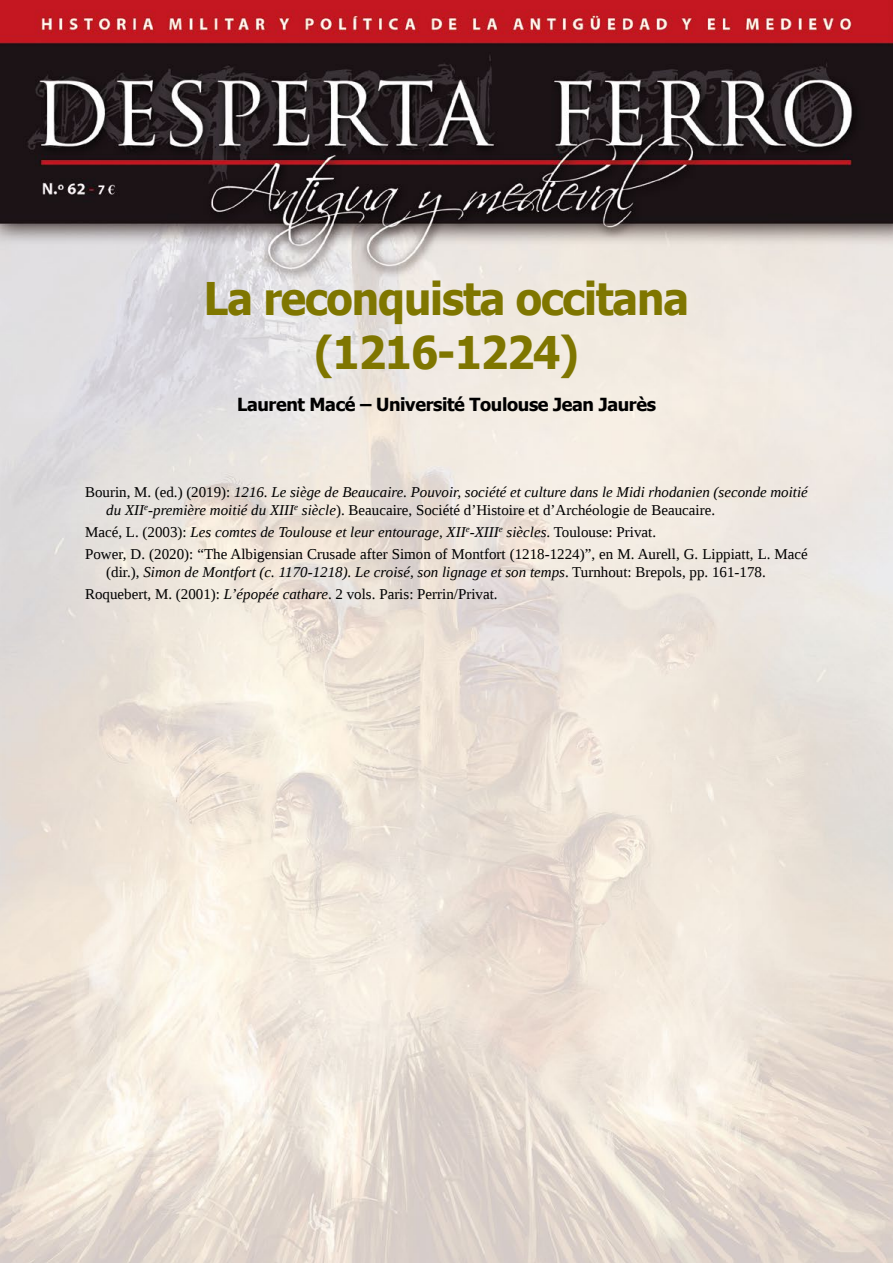
<style>
.page{position:relative;width:893px;height:1263px;background:#fff}
.page>*{position:absolute;margin:0;border:0;box-sizing:border-box;transform-origin:0 0}
.t1{font:700 45px/54px "Tahoma";letter-spacing:-.025em;color:#7f7600;text-align:center;scale:.95 1}
.t2{font:700 18px "Tahoma";letter-spacing:-.02em;color:#000}
.t3{font:15px/22.2px "Liberation Serif";color:#000}
.t4{font:italic 15px/18px "Liberation Serif";color:#000}
.s1{font-style:normal}
.s2{font-style:italic}
</style>
<div class="page">
<img style="left:0;top:0;width:893px;height:1263px">
<h1 class="t1" style="left:204px;top:274px;width:512px">La reconquista occitana (1216-1224)</h1>
<p class="t2" style="left:237px;top:396px;width:420px">Laurent Macé – Université Toulouse Jean Jaurès</p>
<p class="t4" style="left:106px;top:484px;width:703px;text-indent:-21px"><span class="s1">Bourin, M. (ed.) (2019):</span> 1216. Le siège de Beaucaire. Pouvoir, société et culture dans le Midi rhodanien (seconde moitié du XII<sup>e</sup>-première moitié du XIII<sup>e</sup> siècle<span class="s1">). Beaucaire, Société d’Histoire et d’Archéologie de Beaucaire.</span></p>
<p class="t3" style="left:85px;top:521px;width:724px">Macé, L. (2003): <span class="s2">Les comtes de Toulouse et leur entourage, XII</span><sup>e</sup><span class="s2">-XIII</span><sup>e</sup> <span class="s2">siècles</span>. Toulouse: Privat.<br>Power, D. (2020): “The Albigensian Crusade after Simon of Montfort (1218-1224)”, en M. Aurell, G. Lippiatt, L. Macé</p>
<p class="t3" style="left:85px;top:561px;width:682px;text-indent:21px">(dir.), <span class="s2">Simon de Montfort (c. 1170-1218). Le croisé, son lignage et son temps</span>. Turnhout: Brepols, pp. 161-178.<br>Roquebert, M. (2001): <span class="s2">L’épopée cathare</span>. 2 vols. Paris: Perrin/Privat.</p>
</div>
